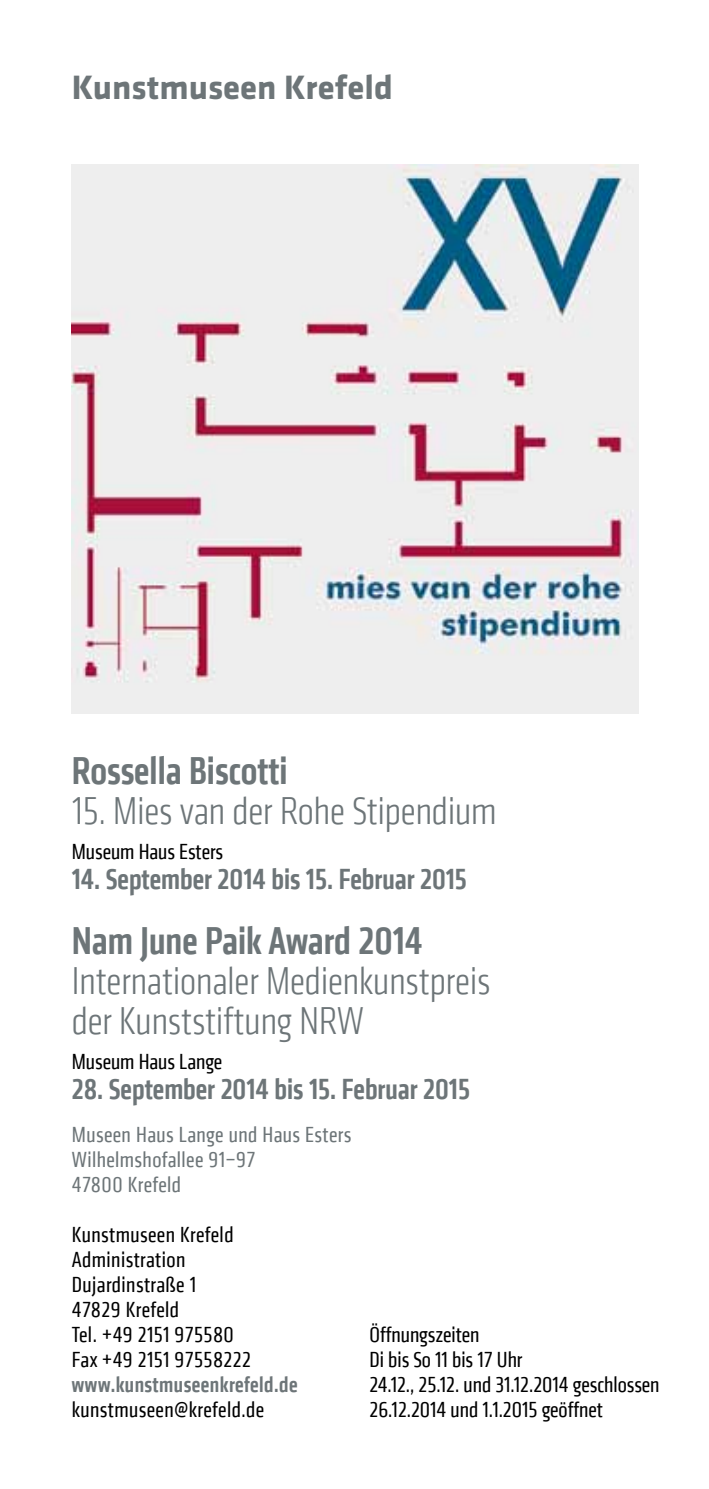
<style>
.page{position:relative;width:709px;height:1489px;background:#fff}
.page>*{position:absolute;margin:0;border:0;box-sizing:border-box;transform-origin:0 0}
.t1{font:300 condensed 40px/40px "Klavika CH";color:#6d7578}
.t2{font:500 condensed 40px "Klavika CH";color:#6d7578}
.t3{font:700 35px "Klavika";color:#6d7578}
.t4{font:500 condensed 30px "Klavika CH";color:#6d7578}
.t5{font:condensed 22.5px/25px "Klavika CH";letter-spacing:.01em;color:#000}
.t6{font:condensed 22.5px/25px "Klavika CH";letter-spacing:.02em;color:#6d7578}
.t7{font:22.5px "Klavika CH Medium Cond TF";letter-spacing:.02em;color:#6d7578}
</style>
<div class="page">
<img style="left:72px;top:165px;width:567px;height:548px">
<h2 class="t3" style="left:72px;top:62px;width:322px">Kunstmuseen Krefeld</h2>
<h1 class="t2" style="left:72px;top:745px;width:217px">Rossella Biscotti</h1>
<h1 class="t1" style="left:72px;top:791px;width:426px">15. Mies van der Rohe Stipendium</h1>
<p class="t5" style="left:72px;top:839px;width:153px">Museum Haus Esters</p>
<h3 class="t4" style="left:72px;top:860px;width:397px">14. September 2014 bis 15. Februar 2015</h3>
<h1 class="t2" style="left:72px;top:915px;width:352px">Nam June Paik Award 2014</h1>
<h1 class="t1" style="left:72px;top:961px;width:420px">Internationaler Medienkunstpreis der Kunststiftung NRW</h1>
<p class="t5" style="left:72px;top:1049px;width:152px">Museum Haus Lange</p>
<h3 class="t4" style="left:72px;top:1070px;width:400px">28. September 2014 bis 15. Februar 2015</h3>
<p class="t6" style="left:72px;top:1121px;width:281px">Museen Haus Lange und Haus Esters<br>Wilhelmshofallee 91–97<br>47800 Krefeld</p>
<p class="t5" style="left:72px;top:1221px;width:181px">Kunstmuseen Krefeld<br>Administration<br>Dujardinstraße 1<br>47829 Krefeld<br>Tel. +49 2151 975580<br>Fax +49 2151 97558222</p>
<p class="t7" style="left:72px;top:1369px;width:227px">www.kunstmuseenkrefeld.de</p>
<p class="t5" style="left:72px;top:1396px;width:194px">kunstmuseen@krefeld.de</p>
<p class="t5" style="left:369px;top:1321px;width:291px">Öffnungszeiten<br>Di bis So 11 bis 17 Uhr<br>24.12., 25.12. und 31.12.2014 geschlossen<br>26.12.2014 und 1.1.2015 geöffnet</p>
</div>
